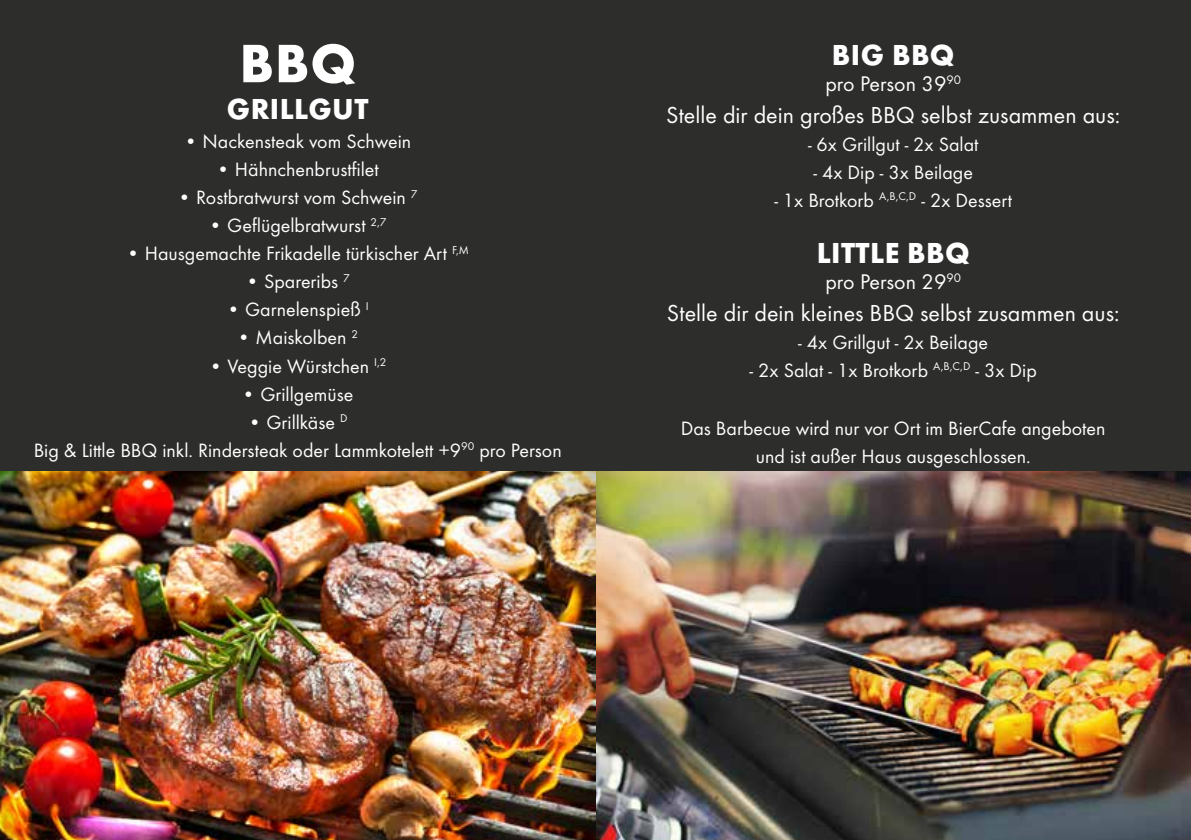
<style>
.page{position:relative;width:1191px;height:840px;background:#fff}
.page>*{position:absolute;margin:0;border:0;box-sizing:border-box;transform-origin:0 0}
.t1{font:700 56px "Futura TOT";color:#fff}
.t2{font:700 30px "Futura TOT";letter-spacing:.015em;color:#fff}
.t3{font:24px "Futura TOT";color:#fff}
.t4{font:22px "Futura TOT";color:#fff}
.t5{font:20px/28px "Futura TOT";color:#fff;text-align:center}
</style>
<div class="page">
<div style="left:0;top:0;width:1191px;height:839px;background:#2d2d2c"></div>
<img style="left:0;top:471px;width:1191px;height:368px">
<h1 class="t1" style="left:239px;top:29px;width:118px">BBQ</h1>
<h2 class="t2" style="left:227px;top:90px;width:143px">GRILLGUT</h2>
<p class="t5" style="left:184px;top:127px;width:229px">• Nackensteak vom Schwein</p>
<p class="t5" style="left:217px;top:155px;width:164px">• Hähnchenbrustfilet</p>
<p class="t5" style="left:178px;top:183px;width:241px">• Rostbratwurst vom Schwein <sup>7</sup></p>
<p class="t5" style="left:209px;top:211px;width:179px">• Geflügelbratwurst <sup>2,7</sup></p>
<p class="t5" style="left:126px;top:239px;width:344px">• Hausgemachte Frikadelle türkischer Art <sup>F,M</sup></p>
<p class="t5" style="left:246px;top:267px;width:106px">• Spareribs <sup>7</sup></p>
<p class="t5" style="left:227px;top:295px;width:143px">• Garnelenspieß <sup>I</sup></p>
<p class="t5" style="left:237px;top:323px;width:122px">• Maiskolben <sup>2</sup></p>
<p class="t5" style="left:209px;top:351px;width:179px">• Veggie Würstchen <sup>I,2</sup></p>
<p class="t5" style="left:242px;top:379px;width:113px">• Grillgemüse</p>
<p class="t5" style="left:34px;top:407px;width:529px">• Grillkäse <sup>D<br></sup>Big &amp; Little BBQ inkl. Rindersteak oder Lammkotelett +9<sup>90</sup> pro Person</p>
<h2 class="t2" style="left:832px;top:36px;width:124px">BIG BBQ</h2>
<p class="t4" style="left:825px;top:70px;width:137px">pro Person 39<sup>90</sup></p>
<p class="t3" style="left:666px;top:100px;width:456px">Stelle dir dein großes BBQ selbst zusammen aus:</p>
<p class="t5" style="left:808px;top:130px;width:172px">- 6x Grillgut - 2x Salat</p>
<p class="t5" style="left:813px;top:158px;width:161px">- 4x Dip - 3x Beilage</p>
<p class="t5" style="left:774px;top:186px;width:239px">- 1x Brotkorb <sup>A,B,C,D</sup> - 2x Dessert</p>
<h2 class="t2" style="left:816px;top:234px;width:154px">LITTLE BBQ</h2>
<p class="t4" style="left:825px;top:268px;width:137px">pro Person 29<sup>90</sup></p>
<p class="t3" style="left:667px;top:298px;width:454px">Stelle dir dein kleines BBQ selbst zusammen aus:</p>
<p class="t5" style="left:798px;top:327px;width:191px">- 4x Grillgut - 2x Beilage</p>
<p class="t5" style="left:749px;top:355px;width:289px">- 2x Salat - 1x Brotkorb <sup>A,B,C,D</sup> - 3x Dip</p>
<p class="t5" style="left:681px;top:413px;width:426px">Das Barbecue wird nur vor Ort im BierCafe angeboten und ist außer Haus ausgeschlossen.</p>
</div>
